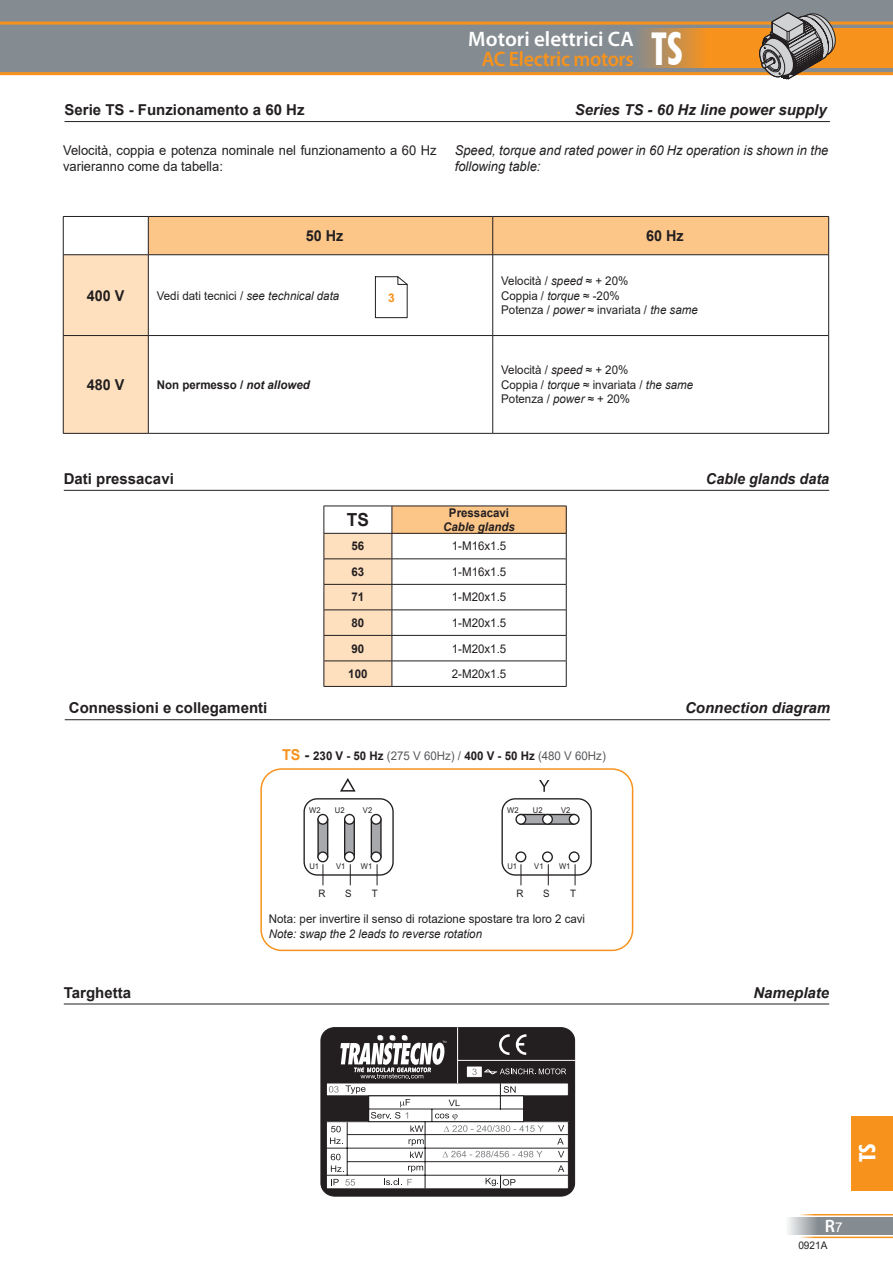
<style>
.page{position:relative;width:893px;height:1263px;background:#fff}
.page>*{position:absolute;margin:0;border:0;box-sizing:border-box;transform-origin:0 0}
.t1{font:700 condensed 22.5px "Futura BT";color:#fff;scale:1.08 1}
.t2{font:600 21px/19.5px "Myriad Pro";color:#fff}
.t3{font:600 18px "Myriad Pro";color:#fff}
.t4{font:700 18px "Arial";color:#231f20;scale:.96 1}
.t5{font:700 15px "Arial";color:#231f20}
.t6{font:italic 700 15px "Arial";color:#231f20}
.t7{font:700 15px "Arial";color:#231f20;scale:.96 1}
.t8{font:italic 700 15px "Arial";color:#231f20;scale:.96 1}
.t9{font:13.5px/16.2px "Arial";color:#231f20;scale:.96 1}
.t10{font:italic 13.5px/16.2px "Arial";color:#231f20;scale:.96 1}
.t11{font:12px/14.4px "Arial";color:#231f20;scale:.96 1}
.t12{font:700 12px "Arial";color:#231f20;scale:.96 1}
.t13{font:12px "Arial";color:#57585a;scale:.96 1}
.t14{font:italic 12px "Arial";color:#231f20;scale:.96 1}
.t15{font:italic 700 12px "Arial";color:#231f20;scale:.96 1}
.t16{font:700 12px "Arial";color:#f7931d}
.t17{font:10.5px "Arial";color:#231f20;scale:.96 1}
.t18{font:10.2px "Arial";color:#231f20;scale:.95 1}
.t19{font:7.95px "Arial";letter-spacing:.005em;color:#231f20;scale:.95 1}
.s1{color:#f7931d}
.s2{font-family:"Futura BT";font-weight:700;font-stretch:condensed;font-size:45.3px}
.s3{font-style:italic}
.s4{font-weight:700;font-size:15px;color:#f7931d}
.s5{font-weight:700;font-size:15px;color:#231f20}
.s6{font-weight:700;color:#231f20}
.s7{font-family:"Arial";font-weight:400;font-size:13.5px}
</style>
<div class="page">
<div style="left:0;top:0;width:893px;height:74px;background:#858c91"></div>
<hr style="left:0;top:72px;width:893px;height:3px;background:#f7931d">
<hr style="left:0;top:22px;width:893px;height:3px;background:#f7931d">
<svg style="left:640px;top:28px;width:253px;height:40px;background:#e29131"></svg>
<svg style="left:788px;top:1217px;width:105px;height:18px;background:#949a9f"></svg>
<hr style="left:793px;top:1236px;width:100px;height:2px;background:#f7931d">
<hr style="left:793px;top:1214px;width:100px;height:1px;background:#f7931d">
<div style="left:851px;top:1116px;width:42px;height:74px;background:#f7931d"></div>
<svg style="left:758px;top:12px;width:78px;height:68px"></svg>
<hr style="left:64px;top:490px;width:765px;height:1px;background:#231f20">
<div style="left:392px;top:506px;width:174px;height:27px;background:#fdc689"></div>
<hr style="left:392px;top:506px;width:174px;height:1px;background:#231f20">
<hr style="left:392px;top:533px;width:174px;height:1px;background:#231f20">
<hr style="left:392px;top:559px;width:174px;height:1px;background:#231f20">
<hr style="left:392px;top:584px;width:174px;height:1px;background:#231f20">
<hr style="left:392px;top:610px;width:174px;height:1px;background:#231f20">
<hr style="left:392px;top:635px;width:174px;height:1px;background:#231f20">
<hr style="left:392px;top:661px;width:174px;height:1px;background:#231f20">
<svg style="left:324px;top:506px;width:69px;height:180px;background:#f2dabf"></svg>
<svg style="left:566px;top:506px;width:1px;height:180px"></svg>
<hr style="left:324px;top:686px;width:68px;height:1px;background:#231f20">
<hr style="left:392px;top:686px;width:174px;height:1px;background:#231f20">
<hr style="left:64px;top:121px;width:766px;height:1px;background:#231f20">
<hr style="left:63px;top:433px;width:85px;height:1px;background:#231f20">
<hr style="left:148px;top:433px;width:345px;height:1px;background:#231f20">
<hr style="left:493px;top:433px;width:336px;height:1px;background:#231f20">
<svg style="left:63px;top:216px;width:766px;height:217px"></svg>
<div style="left:321px;top:1027px;width:254px;height:169px;background:#231f20;border-radius:13px"></div>
<div style="left:320px;top:1027px;width:255px;height:169px;border:1px solid #231f20;border-radius:13px"></div>
<hr style="left:457px;top:1027px;width:1px;height:56px;background:#fff">
<hr style="left:458px;top:1060px;width:117px;height:1px;background:#fff">
<svg style="left:326px;top:1033px;width:243px;height:156px"></svg>
<hr style="left:64px;top:1004px;width:765px;height:1px;background:#231f20">
<hr style="left:65px;top:719px;width:765px;height:1px;background:#231f20">
<div style="left:260px;top:768px;width:373px;height:183px;border:2px solid #f7931d;border-radius:21px"></div>
<svg style="left:501px;top:780px;width:91px;height:105px"></svg>
<div style="left:519px;top:814px;width:56px;height:11px;background:#a8a9ad;border:1px solid #231f20"></div>
<svg style="left:569px;top:814px;width:10px;height:10px"></svg>
<div style="left:569px;top:814px;width:11px;height:11px;border:1px solid #231f20;border-radius:50%"></div>
<svg style="left:516px;top:814px;width:10px;height:10px"></svg>
<div style="left:515px;top:814px;width:11px;height:11px;border:1px solid #231f20;border-radius:50%"></div>
<svg style="left:543px;top:814px;width:9px;height:10px"></svg>
<div style="left:542px;top:814px;width:11px;height:11px;border:1px solid #231f20;border-radius:50%"></div>
<svg style="left:303px;top:778px;width:91px;height:107px"></svg>
<h2 class="t2" style="left:482px;top:29px;width:203px;text-indent:-13px">Motori elettrici CA<br><span class="s1">AC Electric motors</span> <span class="s2">TS</span></h2>
<p class="t5" style="left:64px;top:99px;width:242px">Serie TS - Funzionamento a 60 Hz</p>
<p class="t6" style="left:575px;top:100px;width:253px">Series TS - 60 Hz line power supply</p>
<p class="t9" style="left:63px;top:142px;width:391px">Velocità, coppia e potenza nominale nel funzionamento a 60 Hz varieranno come da tabella:</p>
<p class="t10" style="left:455px;top:143px;width:391px">Speed, torque and rated power in 60 Hz operation is shown in the following table:</p>
<p class="t7" style="left:306px;top:225px;width:41px">50 Hz</p>
<p class="t7" style="left:646px;top:225px;width:41px">60 Hz</p>
<p class="t7" style="left:87px;top:285px;width:41px">400 V</p>
<p class="t11" style="left:157px;top:288px;width:192px">Vedi dati tecnici / <span class="s3">see technical data</span></p>
<p class="t7" style="left:87px;top:374px;width:41px">480 V</p>
<p class="t12" style="left:157px;top:376px;width:161px">Non permesso / <span class="s3">not allowed</span></p>
<p class="t16" style="left:388px;top:289px;width:8px">3</p>
<p class="t11" style="left:501px;top:274px;width:206px">Velocità / <span class="s3">speed</span> ≈ + 20%<br>Coppia / <span class="s3">torque</span> ≈ -20%<br>Potenza / <span class="s3">power</span> ≈ invariata / <span class="s3">the same</span></p>
<p class="t11" style="left:501px;top:363px;width:202px">Velocità / <span class="s3">speed</span> ≈ + 20%<br>Coppia / <span class="s3">torque</span> ≈ invariata / <span class="s3">the same<br></span>Potenza / <span class="s3">power</span> ≈ + 20%</p>
<p class="t5" style="left:64px;top:468px;width:112px">Dati pressacavi</p>
<p class="t8" style="left:706px;top:469px;width:130px">Cable glands data</p>
<h3 class="t4" style="left:347px;top:507px;width:25px">TS</h3>
<p class="t12" style="left:449px;top:504px;width:64px">Pressacavi</p>
<p class="t15" style="left:443px;top:519px;width:76px">Cable glands</p>
<p class="t12" style="left:351px;top:538px;width:15px">56</p>
<p class="t11" style="left:452px;top:539px;width:58px">1-M16x1.5</p>
<p class="t12" style="left:351px;top:563px;width:15px">63</p>
<p class="t11" style="left:452px;top:564px;width:58px">1-M16x1.5</p>
<p class="t12" style="left:351px;top:589px;width:15px">71</p>
<p class="t11" style="left:452px;top:590px;width:58px">1-M20x1.5</p>
<p class="t12" style="left:351px;top:614px;width:15px">80</p>
<p class="t11" style="left:452px;top:615px;width:58px">1-M20x1.5</p>
<p class="t12" style="left:351px;top:640px;width:15px">90</p>
<p class="t11" style="left:452px;top:641px;width:58px">1-M20x1.5</p>
<p class="t12" style="left:348px;top:665px;width:22px">100</p>
<p class="t11" style="left:452px;top:666px;width:58px">2-M20x1.5</p>
<p class="t5" style="left:69px;top:697px;width:200px">Connessioni e collegamenti</p>
<p class="t6" style="left:685px;top:698px;width:147px">Connection diagram</p>
<p class="t13" style="left:282px;top:747px;width:339px"><span class="s4">TS</span> <span class="s5">-</span> <span class="s6">230 V - 50 Hz</span> (275 V 60Hz) / <span class="s6">400 V - 50 Hz</span> (480 V 60Hz)</p>
<p class="t19" style="left:309px;top:805px;width:14px">W2</p>
<p class="t19" style="left:335px;top:805px;width:12px">U2</p>
<p class="t19" style="left:363px;top:805px;width:11px">V2</p>
<p class="t19" style="left:507px;top:805px;width:14px">W2</p>
<p class="t19" style="left:533px;top:805px;width:12px">U2</p>
<p class="t19" style="left:561px;top:805px;width:11px">V2</p>
<p class="t19" style="left:309px;top:862px;width:12px">U1</p>
<p class="t19" style="left:336px;top:862px;width:11px">V1</p>
<p class="t19" style="left:361px;top:862px;width:14px">W1</p>
<p class="t19" style="left:507px;top:862px;width:12px">U1</p>
<p class="t19" style="left:534px;top:862px;width:11px">V1</p>
<p class="t19" style="left:559px;top:862px;width:13px">W1</p>
<p class="t18" style="left:319px;top:888px;width:9px">R</p>
<p class="t18" style="left:345px;top:888px;width:8px">S</p>
<p class="t18" style="left:372px;top:888px;width:8px">T</p>
<p class="t18" style="left:516px;top:888px;width:9px">R</p>
<p class="t18" style="left:543px;top:888px;width:8px">S</p>
<p class="t18" style="left:570px;top:888px;width:8px">T</p>
<p class="t11" style="left:269px;top:912px;width:331px">Nota: per invertire il senso di rotazione spostare tra loro 2 cavi</p>
<p class="t14" style="left:269px;top:926px;width:224px">Note: swap the 2 leads to reverse rotation</p>
<p class="t5" style="left:64px;top:982px;width:69px">Targhetta</p>
<p class="t6" style="left:753px;top:983px;width:77px">Nameplate</p>
<h1 class="t1" style="left:854px;top:1162px;width:19px;rotate:-90deg">TS</h1>
<h3 class="t3" style="left:825px;top:1214px;width:19px">R<span class="s7">7</span></h3>
<p class="t17" style="left:798px;top:1238px;width:32px">0921A</p>
</div>
